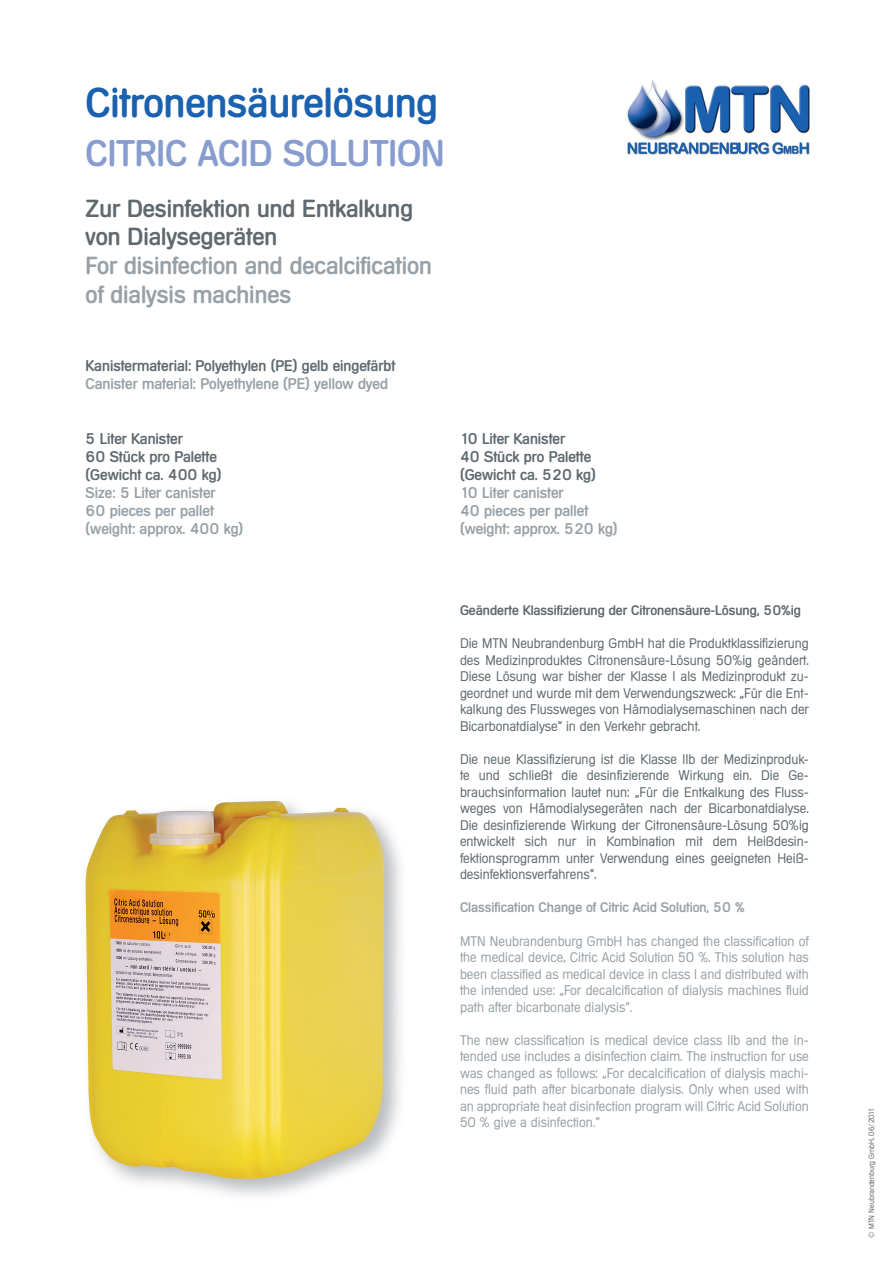
<style>
.page{position:relative;width:893px;height:1263px;background:#fff}
.page>*{position:absolute;margin:0;border:0;box-sizing:border-box;transform-origin:0 0}
.t1{font:40.5px "Mercedes Serial";color:#1a61af}
.t2{font:36px "Mercedes Serial";color:#889dcf}
.t3{font:24px/28.8px "Mercedes Serial";color:#98a1a7}
.t4{font:24px/28.8px "Mercedes Serial";color:#5f696f}
.t5{font:15px/18px "Mercedes Serial";color:#98a1a7}
.t6{font:15px/18px "Mercedes Serial";color:#5f696f}
.t7{font:300 13.5px/16.5px "Mercedes Serial";color:#5f696f;text-align:justify}
.t8{font:300 13.5px/16.5px "Mercedes Serial";color:#98a1a7;text-align:justify}
.t9{font:13.5px "Mercedes Serial";color:#5f696f}
.t10{font:13.5px "Mercedes Serial";color:#98a1a7}
.t11{font:300 7.5px "Mercedes Serial";color:#5f696f}
</style>
<div class="page">
<img style="left:85px;top:824px;width:316px;height:372px">
<img style="left:86px;top:801px;width:298px;height:377px">
<img style="left:627px;top:80px;width:183px;height:75px">
<h1 class="t1" style="left:86px;top:88px;width:354px">Citronensäurelösung</h1>
<h2 class="t2" style="left:86px;top:140px;width:360px">CITRIC ACID SOLUTION</h2>
<h3 class="t4" style="left:86px;top:196px;width:329px">Zur Desinfektion und Entkalkung von Dialysegeräten</h3>
<h3 class="t3" style="left:86px;top:253px;width:348px">For disinfection and decalcification of dialysis machines</h3>
<p class="t6" style="left:86px;top:358px;width:311px">Kanistermaterial: Polyethylen (PE) gelb eingefärbt</p>
<p class="t5" style="left:86px;top:376px;width:304px">Canister material: Polyethylene (PE) yellow dyed</p>
<p class="t6" style="left:86px;top:431px;width:137px">5 Liter Kanister<br>60 Stück pro Palette (Gewicht ca. 400 kg)</p>
<p class="t5" style="left:86px;top:485px;width:159px">Size: 5 Liter canister<br>60 pieces per pallet (weight: approx. 400 kg)</p>
<p class="t6" style="left:460px;top:431px;width:137px">10 Liter Kanister<br>40 Stück pro Palette (Gewicht ca. 520 kg)</p>
<p class="t5" style="left:460px;top:485px;width:159px">10 Liter canister<br>40 pieces per pallet (weight: approx. 520 kg)</p>
<p class="t9" style="left:460px;top:606px;width:342px">Geänderte Klassifizierung der Citronensäure-Lösung, 50%ig</p>
<p class="t7" style="left:460px;top:636px;width:350px">Die MTN Neubrandenburg GmbH hat die Produktklassifizie rung des Medizinproduktes Citronensäure-Lösung 50%ig ge ändert.<br>Diese Lösung war bisher der Klasse I als Medizinpro dukt zu&shy;geordnet und wurde mit dem Verwendungszweck: „Für die Ent&shy;kalkung des Flussweges von Hämodialysemaschi nen nach der Bicarbonatdialyse“ in den Verkehr gebracht.</p>
<p class="t7" style="left:460px;top:752px;width:350px">Die neue Klassifizierung ist die Klasse lIb der Medizinproduk&shy;te und schließt die desinfizierende Wirkung ein. Die Ge&shy;brauchsinformation lautet nun: „Für die Entkalkung des Fluss&shy;weges von Hämodialysegeräten nach der Bicarbonatdialy se.<br>Die desinfizierende Wirkung der Citronensäure-Lösung 50%ig entwickelt sich nur in Kombination mit dem Heißdesin&shy;fektionsprogramm unter Verwendung eines geeigneten Heiß&shy;desinfektionsverfahrens“.</p>
<p class="t10" style="left:460px;top:902px;width:286px">Classification Change of Citric Acid Solution, 50 %</p>
<p class="t8" style="left:460px;top:933px;width:350px">MTN Neubrandenburg GmbH has changed the classification of the medical device, Citric Acid Solution 50 %. This solution has been classified as medical device in class l and distribu ted with the intended use: „For decalcification of dialysis ma chines fluid path after bicarbonate dialysis“.</p>
<p class="t8" style="left:460px;top:1032px;width:350px">The new classification is medical device class lIb and the in&shy;tended use includes a disinfection claim. The instruction for use was changed as folIows: „For decalcification of dialysis machi&shy;nes fluid path after bicarbonate dialysis. Only when used with an appropriate heat disinfection program will Citric Acid Solution 50 % give a disinfection.“</p>
<p class="t11" style="left:868px;top:1238px;width:132px;rotate:-90deg">© MTN Neubrandenburg GmbH, 06/2011</p>
</div>
